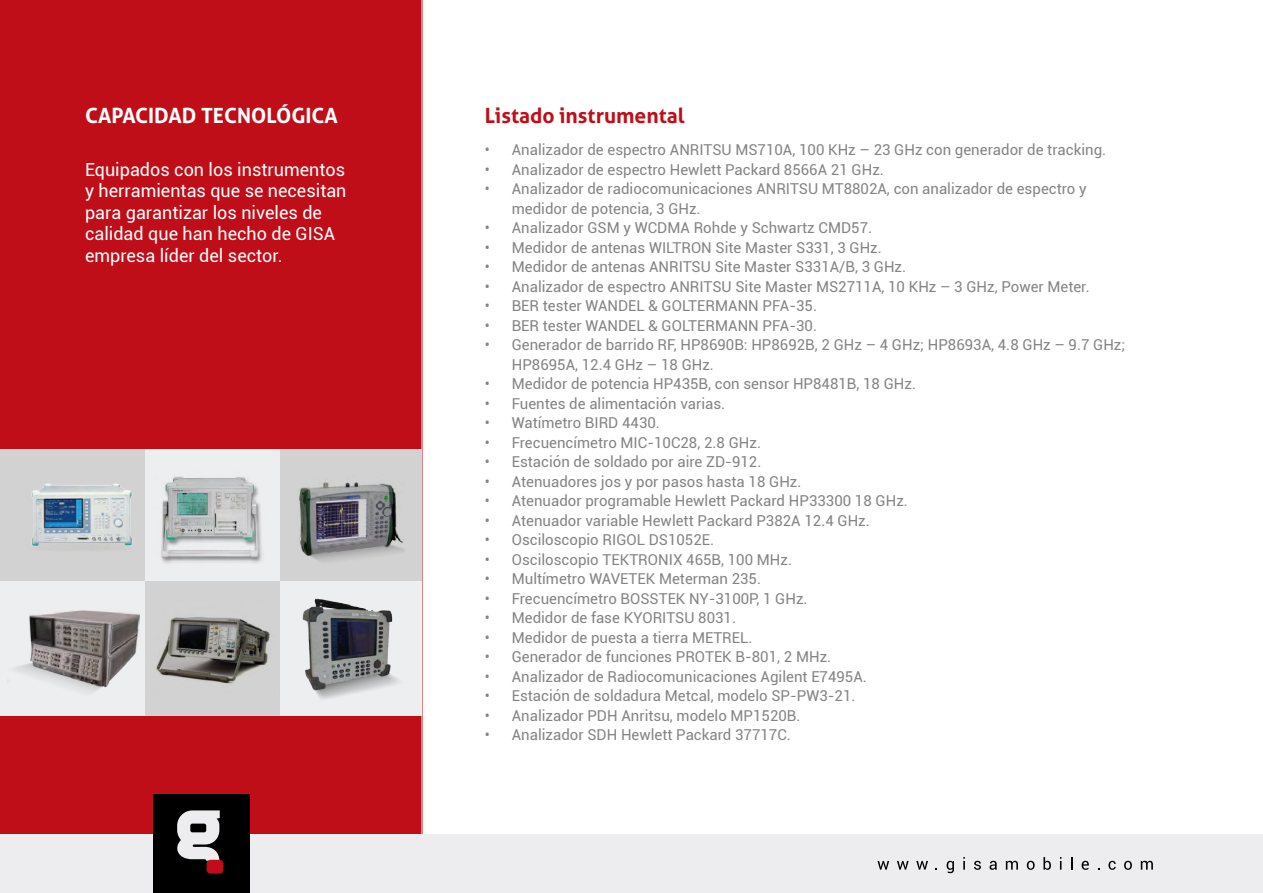
<style>
.page{position:relative;width:1263px;height:893px;background:#fff}
.page>*{position:absolute;margin:0;border:0;box-sizing:border-box;transform-origin:0 0}
.t1{font:700 21px "Aller";color:#fff}
.t2{font:700 21px "Aller";color:#c00e19}
.t3{font:18px/21.6px "Roboto";color:#fff}
.t4{font:15px/19.5px "Roboto";color:#848484}
</style>
<div class="page">
<div style="left:0;top:0;width:422px;height:835px;background:#c00e19"></div>
<div style="left:0;top:449px;width:149px;height:135px;background:#d2d2d2"></div>
<div style="left:0;top:581px;width:149px;height:134px;background:#edeef0"></div>
<div style="left:145px;top:449px;width:137px;height:135px;background:#edeef0"></div>
<div style="left:145px;top:581px;width:137px;height:134px;background:#d2d2d2"></div>
<div style="left:280px;top:449px;width:142px;height:135px;background:#d2d2d2"></div>
<div style="left:280px;top:581px;width:142px;height:134px;background:#edeef0"></div>
<img style="left:31px;top:483px;width:102px;height:66px">
<img style="left:14px;top:610px;width:126px;height:82px">
<img style="left:161px;top:476px;width:101px;height:87px">
<img style="left:156px;top:617px;width:114px;height:67px">
<img style="left:299px;top:482px;width:105px;height:80px">
<img style="left:302px;top:598px;width:97px;height:101px">
<div style="left:0;top:835px;width:1263px;height:58px;background:#ededf0"></div>
<svg style="left:877px;top:861px;width:12px;height:9px"></svg>
<svg style="left:897px;top:861px;width:12px;height:9px"></svg>
<svg style="left:916px;top:861px;width:12px;height:9px"></svg>
<svg style="left:946px;top:861px;width:8px;height:12px"></svg>
<svg style="left:963px;top:857px;width:2px;height:13px"></svg>
<svg style="left:974px;top:861px;width:7px;height:9px"></svg>
<svg style="left:989px;top:861px;width:8px;height:9px"></svg>
<svg style="left:1006px;top:861px;width:12px;height:9px"></svg>
<svg style="left:1027px;top:861px;width:8px;height:9px"></svg>
<svg style="left:1043px;top:857px;width:8px;height:13px"></svg>
<svg style="left:1060px;top:857px;width:1px;height:13px"></svg>
<svg style="left:1071px;top:857px;width:1px;height:13px"></svg>
<svg style="left:1081px;top:861px;width:8px;height:9px"></svg>
<svg style="left:1108px;top:861px;width:8px;height:9px"></svg>
<svg style="left:1124px;top:861px;width:8px;height:9px"></svg>
<svg style="left:1141px;top:861px;width:12px;height:9px"></svg>
<div style="left:154px;top:794px;width:96px;height:99px;background:#000"></div>
<svg style="left:177px;top:810px;width:46px;height:64px"></svg>
<h1 class="t1" style="left:85px;top:103px;width:254px">CAPACIDAD TECNOLÓGICA</h1>
<p class="t3" style="left:85px;top:158px;width:263px">Equipados con los instrumentos y herramientas que se necesitan para garantizar los niveles de calidad que han hecho de GISA empresa líder del sector.</p>
<h1 class="t2" style="left:485px;top:103px;width:201px">Listado instrumental</h1>
<p class="t4" style="left:485px;top:140px;width:623px">• Analizador de espectro ANRITSU MS710A, 100 KHz – 23 GHz con generador de tracking.</p>
<p class="t4" style="left:485px;top:159px;width:401px">• Analizador de espectro Hewlett Packard 8566A 21 GHz.</p>
<p class="t4" style="left:512px;top:179px;width:576px;text-indent:-27px">• Analizador de radiocomunicaciones ANRITSU MT8802A, con analizador de espectro y medidor de potencia, 3 GHz.</p>
<p class="t4" style="left:485px;top:218px;width:389px">• Analizador GSM y WCDMA Rohde y Schwartz CMD57.</p>
<p class="t4" style="left:485px;top:237px;width:399px">• Medidor de antenas WILTRON Site Master S331, 3 GHz.</p>
<p class="t4" style="left:485px;top:257px;width:423px">• Medidor de antenas ANRITSU Site Master S331A/B, 3 GHz.</p>
<p class="t4" style="left:485px;top:276px;width:606px">• Analizador de espectro ANRITSU Site Master MS2711A, 10 KHz – 3 GHz, Power Meter.</p>
<p class="t4" style="left:485px;top:296px;width:334px">• BER tester WANDEL &amp; GOLTERMANN PFA-35.</p>
<p class="t4" style="left:485px;top:315px;width:334px">• BER tester WANDEL &amp; GOLTERMANN PFA-30.</p>
<p class="t4" style="left:512px;top:335px;width:615px;text-indent:-27px">• Generador de barrido RF, HP8690B: HP8692B, 2 GHz – 4 GHz; HP8693A, 4.8 GHz – 9.7 GHz;<br>HP8695A, 12.4 GHz – 18 GHz.</p>
<p class="t4" style="left:485px;top:374px;width:433px">• Medidor de potencia HP435B, con sensor HP8481B, 18 GHz.</p>
<p class="t4" style="left:485px;top:393px;width:242px">• Fuentes de alimentación varias.</p>
<p class="t4" style="left:485px;top:413px;width:177px">• Watímetro BIRD 4430.</p>
<p class="t4" style="left:485px;top:432px;width:278px">• Frecuencímetro MIC-10C28, 2.8 GHz.</p>
<p class="t4" style="left:485px;top:452px;width:278px">• Estación de soldado por aire ZD-912.</p>
<p class="t4" style="left:485px;top:471px;width:318px">• Atenuadores jos y por pasos hasta 18 GHz.</p>
<p class="t4" style="left:485px;top:491px;width:425px">• Atenuador programable Hewlett Packard HP33300 18 GHz.</p>
<p class="t4" style="left:485px;top:510px;width:386px">• Atenuador variable Hewlett Packard P382A 12.4 GHz.</p>
<p class="t4" style="left:485px;top:530px;width:231px">• Osciloscopio RIGOL DS1052E.</p>
<p class="t4" style="left:485px;top:549px;width:309px">• Osciloscopio TEKTRONIX 465B, 100 MHz.</p>
<p class="t4" style="left:485px;top:569px;width:278px">• Multímetro WAVETEK Meterman 235.</p>
<p class="t4" style="left:485px;top:588px;width:324px">• Frecuencímetro BOSSTEK NY-3100P, 1 GHz.</p>
<p class="t4" style="left:485px;top:608px;width:253px">• Medidor de fase KYORITSU 8031.</p>
<p class="t4" style="left:485px;top:627px;width:269px">• Medidor de puesta a tierra METREL.</p>
<p class="t4" style="left:485px;top:647px;width:348px">• Generador de funciones PROTEK B-801, 2 MHz.</p>
<p class="t4" style="left:485px;top:666px;width:384px">• Analizador de Radiocomunicaciones Agilent E7495A.</p>
<p class="t4" style="left:485px;top:686px;width:372px">• Estación de soldadura Metcal, modelo SP-PW3-21.</p>
<p class="t4" style="left:485px;top:705px;width:317px">• Analizador PDH Anritsu, modelo MP1520B.</p>
<p class="t4" style="left:485px;top:725px;width:308px">• Analizador SDH Hewlett Packard 37717C.</p>
</div>
